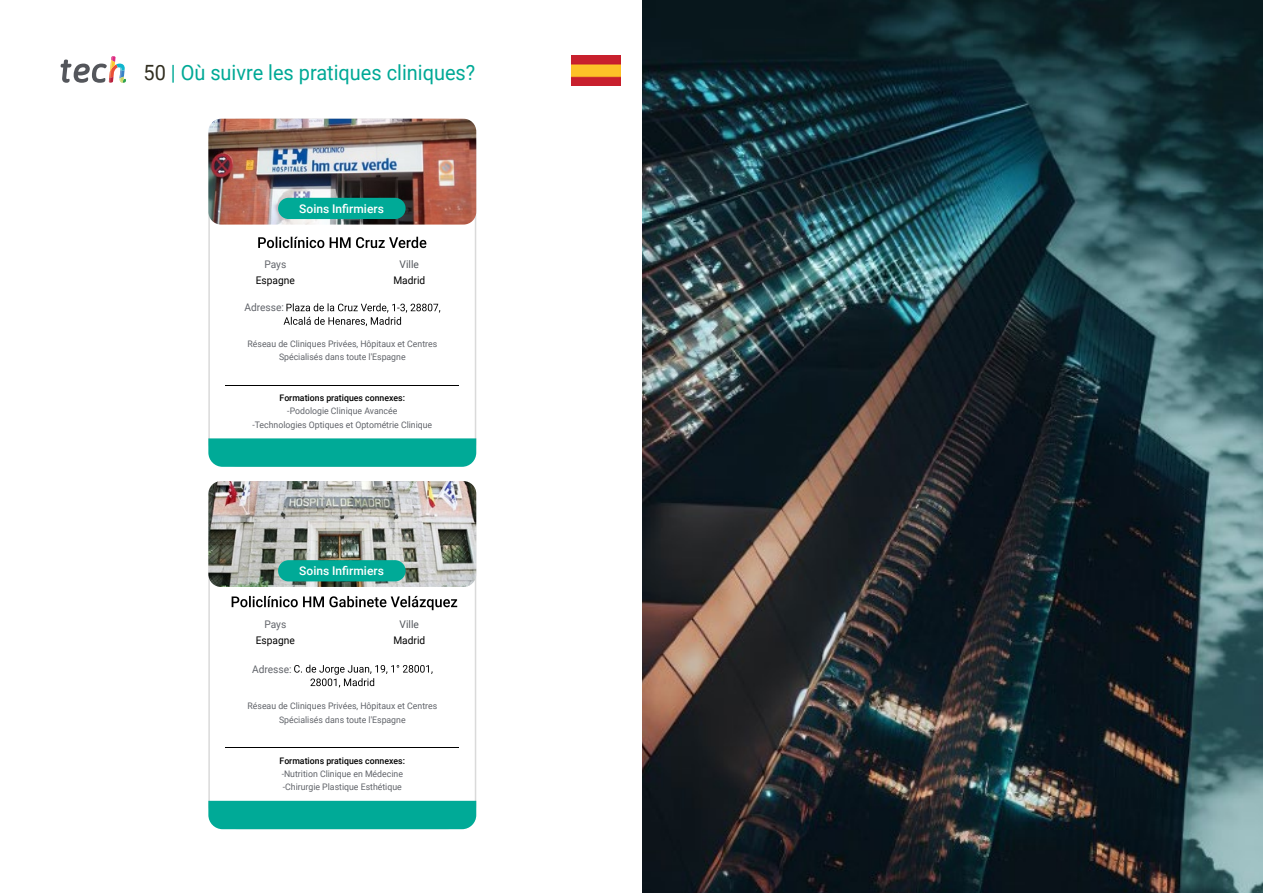
<style>
.page{position:relative;width:1263px;height:893px;background:#fff}
.page>*{position:absolute;margin:0;border:0;box-sizing:border-box;transform-origin:0 0}
.t1{font:21px "Roboto";color:#00a996;scale:.95 1}
.t2{font:500 12px "Roboto";color:#fff}
.t3{font:10.5px "Roboto";color:#000}
.t4{font:10.5px "Roboto";color:#61646a}
.t5{font:10.5px "Roboto";color:#52555b}
.t6{font:9px/13.5px "Roboto";color:#61646a;text-align:center}
.t7{font:500 9px "Roboto";color:#000}
.s1{color:#312e20}
</style>
<div class="page">
<img style="left:642px;top:0;width:621px;height:893px">
<svg style="left:61px;top:56px;width:65px;height:27px"></svg>
<svg style="left:208px;top:492px;width:269px;height:338px"></svg>
<img style="left:208px;top:481px;width:268px;height:106px">
<div style="left:278px;top:560px;width:128px;height:21px;background:#00aa97;border-radius:11px"></div>
<div style="left:208px;top:801px;width:268px;height:28px;background:#00aa97"></div>
<hr style="left:225px;top:747px;width:234px;height:1px;background:#000">
<svg style="left:232px;top:596px;width:225px;height:14px"></svg>
<svg style="left:294px;top:665px;width:138px;height:22px"></svg>
<svg style="left:208px;top:118px;width:269px;height:337px"></svg>
<img style="left:208px;top:119px;width:268px;height:106px">
<div style="left:278px;top:198px;width:128px;height:21px;background:#00aa97;border-radius:11px"></div>
<svg style="left:208px;top:438px;width:268px;height:29px;background:#08ac9a"></svg>
<hr style="left:225px;top:385px;width:234px;height:1px;background:#000">
<svg style="left:258px;top:237px;width:168px;height:11px"></svg>
<svg style="left:284px;top:303px;width:156px;height:23px"></svg>
<img style="left:571px;top:56px;width:50px;height:29px">
<h1 class="t1" style="left:144px;top:57px;width:351px"><span class="s1">50</span> | Où suivre les pratiques cliniques?</h1>
<h2 class="t2" style="left:299px;top:200px;width:86px">Soins Infirmiers</h2>
<p class="t4" style="left:264px;top:257px;width:23px">Pays</p>
<p class="t3" style="left:256px;top:273px;width:41px">Espagne</p>
<p class="t5" style="left:400px;top:257px;width:21px">Ville</p>
<p class="t3" style="left:393px;top:273px;width:33px">Madrid</p>
<p class="t4" style="left:244px;top:300px;width:41px">Adresse:</p>
<p class="t6" style="left:247px;top:337px;width:191px">Réseau de Cliniques Privées, Hôpitaux et Centres<br>Spécialisés dans toute l'Espagne</p>
<p class="t7" style="left:280px;top:392px;width:127px">Formations pratiques connexes:</p>
<p class="t6" style="left:252px;top:404px;width:181px">-Podologie Clinique Avancée<br>-Technologies Optiques et Optométrie Clinique</p>
<h2 class="t2" style="left:299px;top:563px;width:86px">Soins Infirmiers</h2>
<p class="t4" style="left:264px;top:617px;width:23px">Pays</p>
<p class="t3" style="left:256px;top:633px;width:41px">Espagne</p>
<p class="t5" style="left:400px;top:617px;width:21px">Ville</p>
<p class="t3" style="left:393px;top:633px;width:33px">Madrid</p>
<p class="t4" style="left:252px;top:661px;width:41px">Adresse:</p>
<p class="t6" style="left:247px;top:699px;width:191px">Réseau de Cliniques Privées, Hôpitaux et Centres<br>Spécialisés dans toute l'Espagne</p>
<p class="t7" style="left:280px;top:754px;width:127px">Formations pratiques connexes:</p>
<p class="t6" style="left:282px;top:767px;width:123px;text-align:left">-Nutrition Clinique en Médecine -Chirurgie Plastique Esthétique</p>
</div>
